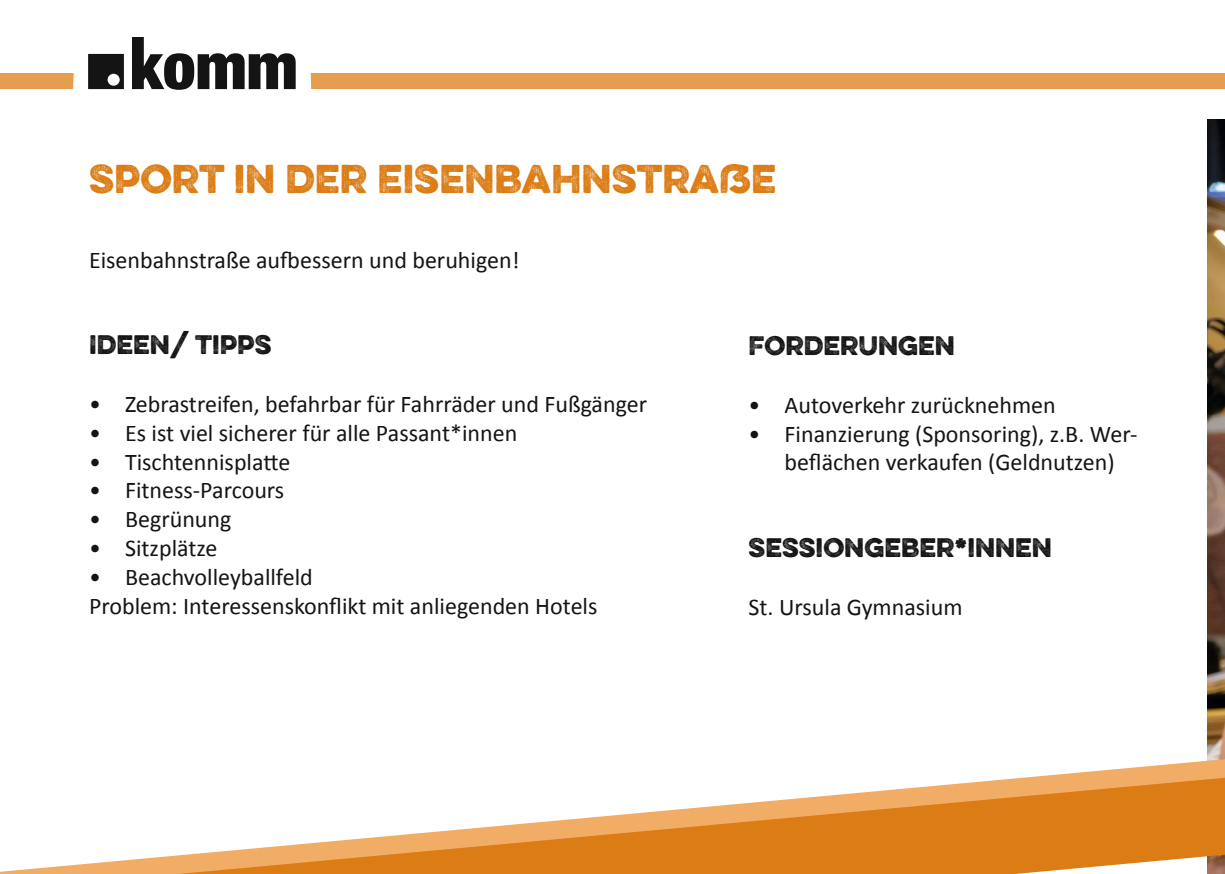
<style>
.page{position:relative;width:1225px;height:874px;background:#fff}
.page>*{position:absolute;margin:0;border:0;box-sizing:border-box;transform-origin:0 0}
.t1{font:36px "Eveleth";color:#dc7c14}
.t2{font:24px/28.8px "Calibri";color:#131413}
.t3{font:24px "Eveleth";color:#131413}
</style>
<div class="page">
<div style="left:0;top:74px;width:1225px;height:15px;background:#e69d50"></div>
<svg style="left:71px;top:37px;width:241px;height:53px"></svg>
<img style="left:1208px;top:119px;width:17px;height:526px">
<svg style="left:0;top:645px;width:1225px;height:228px"></svg>
<h1 class="t1" style="left:89px;top:151px;width:688px">SPORT IN DER EISENBAHNSTRAßE</h1>
<p class="t2" style="left:89px;top:245px;width:432px">Eisenbahnstraße aufbessern und beruhigen!</p>
<p class="t3" style="left:89px;top:326px;width:184px">IDEEN/ TIPPS</p>
<p class="t2" style="left:89px;top:389px;width:559px">• Zebrastreifen, befahrbar für Fahrräder und Fußgänger</p>
<p class="t2" style="left:89px;top:418px;width:430px">• Es ist viel sicherer für alle Passant*innen</p>
<p class="t2" style="left:89px;top:446px;width:203px">• Tischtennisplatte</p>
<p class="t2" style="left:89px;top:475px;width:197px">• Fitness-Parcours</p>
<p class="t2" style="left:89px;top:504px;width:144px">• Begrünung</p>
<p class="t2" style="left:89px;top:533px;width:130px">• Sitzplätze</p>
<p class="t2" style="left:89px;top:562px;width:510px">• Beachvolleyballfeld<br>Problem: Interessenskonflikt mit anliegenden Hotels</p>
<p class="t3" style="left:748px;top:327px;width:208px">FORDERUNGEN</p>
<p class="t2" style="left:748px;top:390px;width:309px">• Autoverkehr zurücknehmen</p>
<p class="t2" style="left:748px;top:419px;width:390px;text-align:center">• Finanzierung (Sponsoring), z.B. Wer&shy;beflächen verkaufen (Geldnutzen)</p>
<p class="t3" style="left:748px;top:529px;width:305px">SESSIONGEBER*INNEN</p>
<p class="t2" style="left:748px;top:591px;width:215px">St. Ursula Gymnasium</p>
</div>
